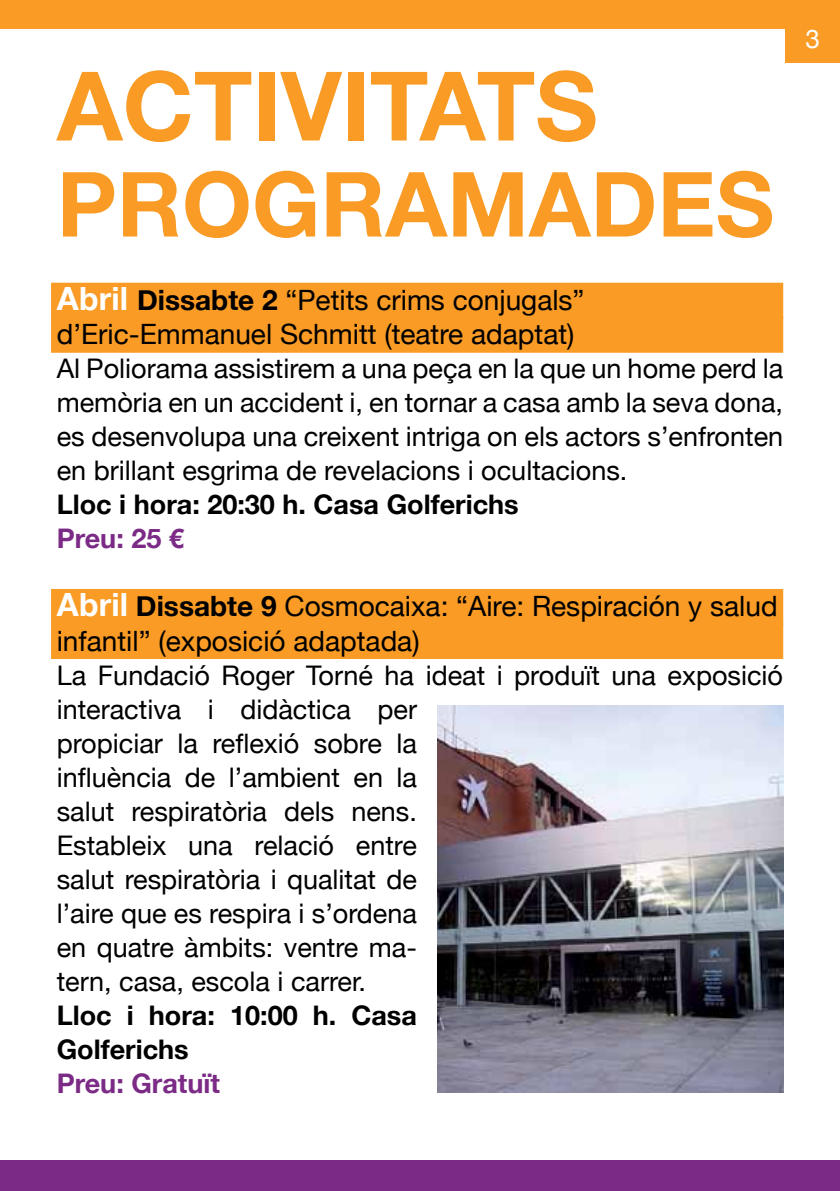
<style>
.page{position:relative;width:840px;height:1191px;background:#fff}
.page>*{position:absolute;margin:0;border:0;box-sizing:border-box;transform-origin:0 0}
.t1{font:700 96px "Helvetica Neue";color:#f99b25}
.t2{font:700 90px "Helvetica Neue";color:#f99b25}
.t3{font:28px/34px "Helvetica Neue";color:#000}
.t4{font:27px/34px "Helvetica Neue";color:#000;text-align:justify}
.t5{font:700 27px/34px "Helvetica Neue";color:#000}
.t6{font:700 27px "Helvetica Neue";color:#7b2b85}
.t7{font:26px "Helvetica Neue";color:#fff}
.s1{font-weight:700;font-size:32px;color:#fff}
.s2{font-weight:700}
</style>
<div class="page">
<div style="left:0;top:0;width:839px;height:29px;background:#f99b25"></div>
<div style="left:0;top:1161px;width:839px;height:30px;background:#7b2b85"></div>
<div style="left:784px;top:9px;width:55px;height:53px;background:#f99b25"></div>
<div style="left:51px;top:283px;width:731px;height:36px;background:#f99b25"></div>
<div style="left:51px;top:317px;width:731px;height:36px;background:#f99b25"></div>
<div style="left:51px;top:589px;width:731px;height:36px;background:#f99b25"></div>
<div style="left:51px;top:623px;width:731px;height:36px;background:#f99b25"></div>
<img style="left:437px;top:706px;width:345px;height:386px">
<h1 class="t1" style="left:57px;top:47px;width:542px">ACTIVITATS</h1>
<h2 class="t2" style="left:57px;top:149px;width:718px">PROGRAMADES</h2>
<p class="t3" style="left:57px;top:283px;width:529px"><span class="s1">Abril</span> <span class="s2">Dissabte 2</span> “Petits crims conjugals” d’Eric-Emmanuel Schmitt (teatre adaptat)</p>
<p class="t4" style="left:57px;top:351px;width:727px">Al Poliorama assistirem a una peça en la que un home perd la memòria en un accident i, en tornar a casa amb la seva dona, es desenvolupa una creixent intriga on els actors s’enfronten en brillant esgrima de revelacions i ocultacions.</p>
<p class="t5" style="left:57px;top:487px;width:463px">Lloc i hora: 20:30 h. Casa Golferichs</p>
<p class="t6" style="left:57px;top:522px;width:129px">Preu: 25 €</p>
<p class="t3" style="left:57px;top:589px;width:722px"><span class="s1">Abril</span> <span class="s2">Dissabte 9</span> Cosmocaixa: “Aire: Respiración y salud infantil” (exposició adaptada)</p>
<p class="t4" style="left:57px;top:657px;width:727px;text-align:left">La Fundació Roger Torné ha ideat i produït una exposició interactiva i didàctica per<br>propiciar la reflexió sobre la<br>influència de l’ambient en la<br>salut respiratòria dels nens.<br>Estableix una relació entre<br>salut respiratòria i qualitat de<br>l’aire que es respira i s’ordena<br>en quatre àmbits: ventre ma-<br>tern, casa, escola i carrer.</p>
<p class="t5" style="left:57px;top:997px;width:361px">Lloc i hora: 10:00 h. Casa<br>Golferichs</p>
<p class="t6" style="left:57px;top:1066px;width:165px">Preu: Gratuït</p>
<p class="t7" style="left:805px;top:23px;width:16px">3</p>
</div>
